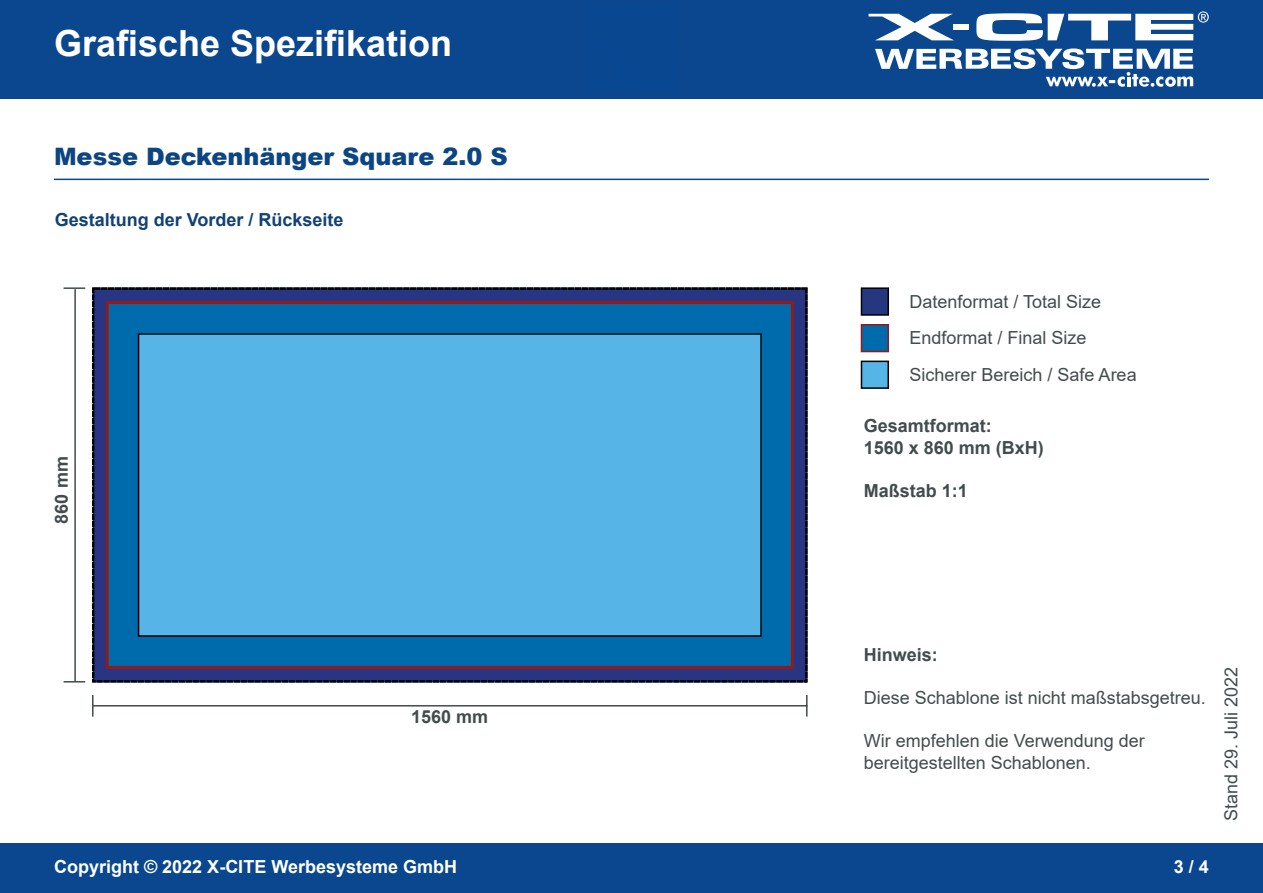
<style>
.page{position:relative;width:1263px;height:893px;background:#fff}
.page>*{position:absolute;margin:0;border:0;box-sizing:border-box;transform-origin:0 0}
.t1{font:700 36px "Arial";color:#fff}
.t2{font:900 24px "Arial";color:#0c4583}
.t3{font:18px/36.6px "Arial";color:#434c4d}
.t4{font:700 18px/21.6px "Arial";color:#434c4d}
.t5{font:700 18px "Arial";color:#fff}
.t6{font:700 18px "Arial";color:#124174}
</style>
<div class="page">
<div style="left:0;top:0;width:1263px;height:98px;background:#0a478f"></div>
<div style="left:0;top:844px;width:1263px;height:49px;background:#0a478f"></div>
<svg style="left:868px;top:14px;width:85px;height:26px"></svg>
<div style="left:953px;top:24px;width:15px;height:6px;background:#fff"></div>
<svg style="left:875px;top:48px;width:318px;height:39px"></svg>
<svg style="left:976px;top:11px;width:233px;height:30px"></svg>
<hr style="left:54px;top:179px;width:1155px;height:1px;background:#0a478f">
<div style="left:861px;top:288px;width:27px;height:27px;background:#25377f"></div>
<div style="left:861px;top:287px;width:28px;height:29px;border:2px solid #000"></div>
<div style="left:861px;top:324px;width:28px;height:28px;background:#006bac;border:2px solid #961916"></div>
<div style="left:861px;top:361px;width:27px;height:27px;background:#57b4e6"></div>
<div style="left:861px;top:361px;width:28px;height:28px;border:2px solid #000"></div>
<svg style="left:806px;top:695px;width:1px;height:22px"></svg>
<hr style="left:93px;top:705px;width:714px;height:1px;background:#434c4d">
<hr style="left:92px;top:695px;width:2px;height:22px;background:#434c4d">
<svg style="left:64px;top:681px;width:21px;height:1px"></svg>
<hr style="left:64px;top:287px;width:21px;height:2px;background:#434c4d">
<hr style="left:74px;top:289px;width:2px;height:392px;background:#434c4d">
<svg style="left:92px;top:287px;width:716px;height:396px;background:#4091c6"></svg>
<h1 class="t1" style="left:54px;top:18px;width:400px">Grafische Spezifikation</h1>
<h2 class="t2" style="left:54px;top:139px;width:455px">Messe Deckenhänger Square 2.0 S</h2>
<p class="t6" style="left:55px;top:207px;width:290px">Gestaltung der Vorder / Rückseite</p>
<p class="t4" style="left:51px;top:523px;width:69px;rotate:-90deg">860 mm</p>
<p class="t3" style="left:909px;top:283px;width:193px">Datenformat / Total Size<br>Endformat / Final Size</p>
<p class="t3" style="left:909px;top:356px;width:229px">Sicherer Bereich / Safe Area</p>
<p class="t4" style="left:864px;top:415px;width:182px">Gesamtformat:<br>1560 x 860 mm (BxH)</p>
<p class="t4" style="left:864px;top:480px;width:106px">Maßstab 1:1</p>
<p class="t4" style="left:411px;top:706px;width:79px">1560 mm</p>
<p class="t4" style="left:864px;top:644px;width:76px">Hinweis:</p>
<p class="t3" style="left:864px;top:679px;width:344px">Diese Schablone ist nicht maßstabsgetreu.</p>
<p class="t3" style="left:864px;top:730px;width:283px;line-height:21.6px">Wir empfehlen die Verwendung der bereitgestellten Schablonen.</p>
<p class="t3" style="left:1213px;top:821px;width:156px;rotate:-90deg">Stand 29. Juli 2022</p>
<p class="t5" style="left:54px;top:854px;width:405px">Copyright © 2022 X-CITE Werbesysteme GmbH</p>
<p class="t5" style="left:1174px;top:854px;width:37px">3 / 4</p>
</div>
